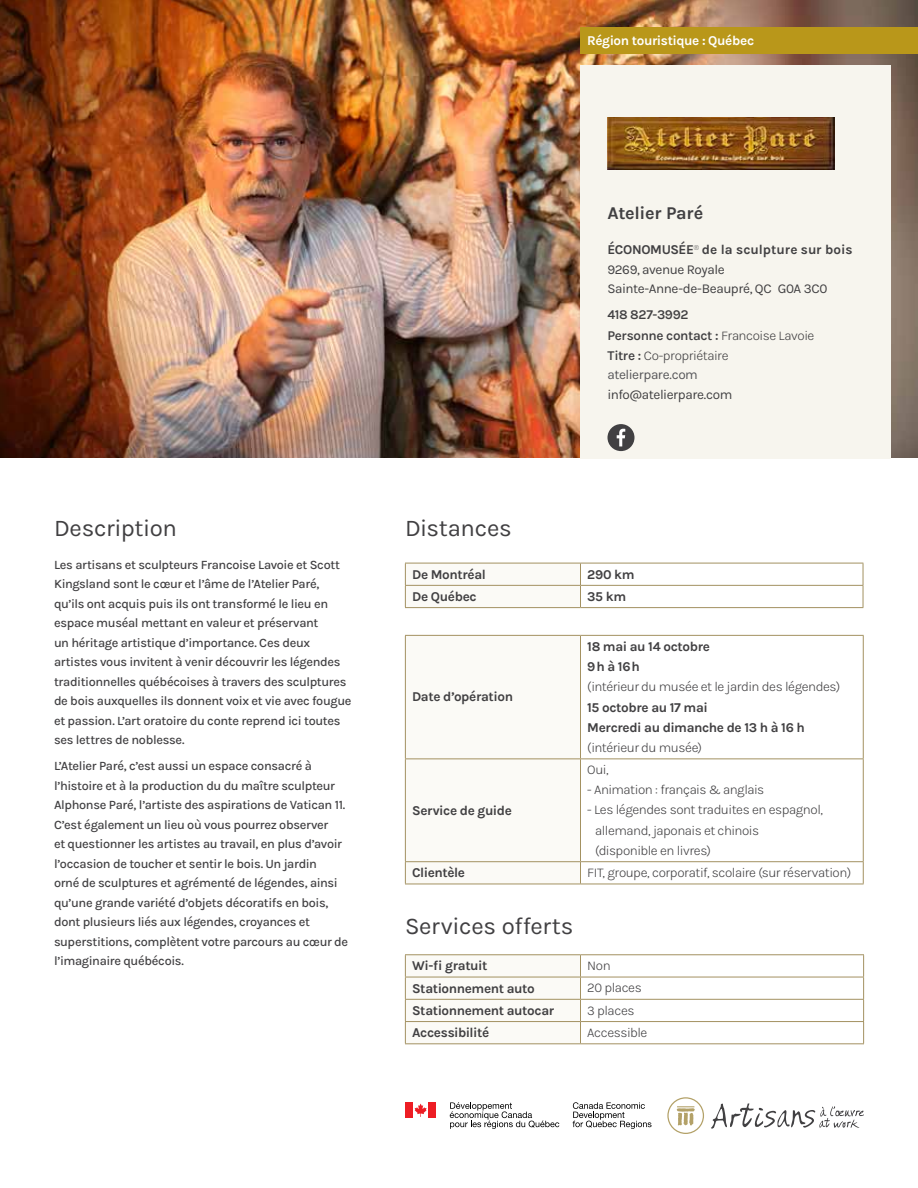
<style>
.page{position:relative;width:918px;height:1188px;background:#fff}
.page>*{position:absolute;margin:0;border:0;box-sizing:border-box;transform-origin:0 0}
.t1{font:24px "Karla";letter-spacing:-.01em;color:#414042}
.t2{font:700 18px "Karla";letter-spacing:-.01em;color:#414042}
.t3{font:300 13.5px/20.2px "Karla";letter-spacing:-.035em;color:#414042}
.t4{font:700 13.5px/20.2px "Karla";letter-spacing:-.03em;color:#414042}
.t5{font:13.5px/19.5px "Karla";letter-spacing:-.03em;color:#414042}
.t6{font:600 13.5px/20px "Karla";letter-spacing:-.025em;color:#414042}
.t7{font:700 13.5px "Karla";letter-spacing:-.03em;color:#fff}
.t8{font:500 12.75px/19.5px "Karla";letter-spacing:-.025em;color:#414042}
.s1{font-weight:700}
.s2{font-weight:300}
.s3{font-weight:400;color:#565659}
</style>
<div class="page">
<img style="left:0;top:0;width:918px;height:458px">
<div style="left:580px;top:27px;width:338px;height:27px;background:#b9971a"></div>
<div style="left:580px;top:65px;width:311px;height:394px;background:#f7f5ee"></div>
<svg style="left:667px;top:1097px;width:37px;height:37px"></svg>
<svg style="left:711px;top:1103px;width:153px;height:26px"></svg>
<svg style="left:450px;top:1102px;width:109px;height:27px"></svg>
<svg style="left:573px;top:1102px;width:79px;height:27px"></svg>
<svg style="left:415px;top:1104px;width:12px;height:13px"></svg>
<div style="left:405px;top:1102px;width:8px;height:16px;background:#ed1d24"></div>
<div style="left:428px;top:1102px;width:8px;height:16px;background:#ed1d24"></div>
<div style="left:607px;top:424px;width:27px;height:27px;background:#414042;border-radius:50%"></div>
<svg style="left:617px;top:429px;width:8px;height:17px"></svg>
<hr style="left:580px;top:635px;width:284px;height:1px;background:#a39161">
<hr style="left:863px;top:636px;width:1px;height:122px;background:#a39161">
<hr style="left:580px;top:758px;width:284px;height:1px;background:#a39161">
<hr style="left:863px;top:759px;width:1px;height:102px;background:#a39161">
<hr style="left:580px;top:861px;width:284px;height:1px;background:#a39161">
<div style="left:405px;top:635px;width:176px;height:249px;background:#fbfaf6"></div>
<svg style="left:863px;top:862px;width:1px;height:22px"></svg>
<hr style="left:405px;top:884px;width:175px;height:1px;background:#a39161">
<hr style="left:580px;top:884px;width:284px;height:1px;background:#a39161">
<hr style="left:580px;top:563px;width:283px;height:1px;background:#a39161">
<hr style="left:580px;top:585px;width:283px;height:1px;background:#a39161">
<svg style="left:405px;top:563px;width:176px;height:44px"></svg>
<svg style="left:863px;top:563px;width:1px;height:44px"></svg>
<hr style="left:405px;top:607px;width:175px;height:1px;background:#a39161">
<hr style="left:580px;top:607px;width:283px;height:1px;background:#a39161">
<hr style="left:405px;top:954px;width:175px;height:1px;background:#a39161">
<hr style="left:580px;top:954px;width:284px;height:1px;background:#a39161">
<hr style="left:580px;top:977px;width:284px;height:1px;background:#a39161">
<hr style="left:580px;top:999px;width:284px;height:1px;background:#a39161">
<hr style="left:580px;top:1021px;width:284px;height:1px;background:#a39161">
<svg style="left:405px;top:955px;width:176px;height:88px"></svg>
<svg style="left:863px;top:955px;width:1px;height:88px"></svg>
<hr style="left:405px;top:1043px;width:175px;height:1px;background:#a39161">
<hr style="left:580px;top:1043px;width:284px;height:1px;background:#a39161">
<img style="left:608px;top:118px;width:227px;height:51px">
<p class="t7" style="left:587px;top:31px;width:168px">Région touristique : Québec</p>
<h1 class="t1" style="left:54px;top:512px;width:124px">Description</h1>
<p class="t8" style="left:54px;top:554px;width:299px">Les artisans et sculpteurs Francoise Lavoie et Scott Kingsland sont le cœur et l’âme de l’Atelier Paré, qu’ils ont acquis puis ils ont transformé le lieu en espace muséal mettant en valeur et préservant<br>un héritage artistique d’importance. Ces deux artistes vous invitent à venir découvrir les légendes traditionnelles québécoises à travers des sculptures de bois auxquelles ils donnent voix et vie avec fougue et passion. L’art oratoire du conte reprend ici toutes ses lettres de noblesse.</p>
<p class="t8" style="left:54px;top:756px;width:296px">L’Atelier Paré, c’est aussi un espace consacré à l’histoire et à la production du du maître sculpteur Alphonse Paré, l’artiste des aspirations de Vatican 11.<br>C’est également un lieu où vous pourrez observer<br>et questionner les artistes au travail, en plus d’avoir l’occasion de toucher et sentir le bois. Un jardin<br>orné de sculptures et agrémenté de légendes, ainsi qu’une grande variété d’objets décoratifs en bois, dont plusieurs liés aux légendes, croyances et superstitions, complètent votre parcours au cœur de l’imaginaire québécois.</p>
<h2 class="t2" style="left:608px;top:201px;width:97px">Atelier Paré</h2>
<p class="t5" style="left:608px;top:239px;width:246px"><span class="s1">ÉCONOMUSÉE</span><sup>®</sup> <span class="s1">de la sculpture sur bois<br></span>9269, avenue Royale<br>Sainte-Anne-de-Beaupré, QC G0A 3C0</p>
<p class="t6" style="left:608px;top:304px;width:208px">418 827-3992<br>Personne contact : <span class="s2">Francoise Lavoie<br></span>Titre : <span class="s2">Co-propriétaire </span><span class="s3">atelierpare.com</span></p>
<p class="t5" style="left:608px;top:384px;width:126px">info@atelierpare.com</p>
<h1 class="t1" style="left:405px;top:512px;width:108px">Distances</h1>
<p class="t4" style="left:412px;top:563px;width:75px">De Montréal</p>
<p class="t4" style="left:587px;top:563px;width:49px">290 km</p>
<p class="t4" style="left:412px;top:586px;width:66px">De Québec</p>
<p class="t4" style="left:587px;top:586px;width:40px">35 km</p>
<p class="t4" style="left:412px;top:686px;width:102px">Date d’opération</p>
<p class="t4" style="left:412px;top:799px;width:101px">Service de guide</p>
<p class="t4" style="left:587px;top:636px;width:124px">18 mai au 14 octobre<br>9h à 16h</p>
<p class="t3" style="left:587px;top:676px;width:254px">(intérieur du musée et le jardin des légendes)</p>
<p class="t4" style="left:587px;top:696px;width:219px">15 octobre au 17 mai<br>Mercredi au dimanche de 13 h à 16 h</p>
<p class="t3" style="left:587px;top:737px;width:116px">(intérieur du musée)</p>
<p class="t3" style="left:587px;top:759px;width:23px">Oui,</p>
<p class="t3" style="left:587px;top:779px;width:179px">- Animation : français &amp; anglais</p>
<p class="t3" style="left:595px;top:799px;width:229px;text-indent:-8px">- Les légendes sont traduites en espagnol, allemand, japonais et chinois (disponible en livres)</p>
<p class="t4" style="left:412px;top:862px;width:54px">Clientèle</p>
<p class="t3" style="left:587px;top:862px;width:266px">FIT, groupe, corporatif, scolaire (sur réservation)</p>
<h1 class="t1" style="left:405px;top:911px;width:170px">Services offerts</h1>
<p class="t4" style="left:412px;top:955px;width:77px">Wi-fi gratuit</p>
<p class="t3" style="left:587px;top:955px;width:25px">Non</p>
<p class="t4" style="left:412px;top:977px;width:124px">Stationnement auto</p>
<p class="t3" style="left:587px;top:977px;width:56px">20 places</p>
<p class="t4" style="left:412px;top:1000px;width:144px">Stationnement autocar</p>
<p class="t3" style="left:587px;top:1000px;width:49px">3 places</p>
<p class="t4" style="left:412px;top:1022px;width:79px">Accessibilité</p>
<p class="t3" style="left:587px;top:1022px;width:62px">Accessible</p>
</div>
